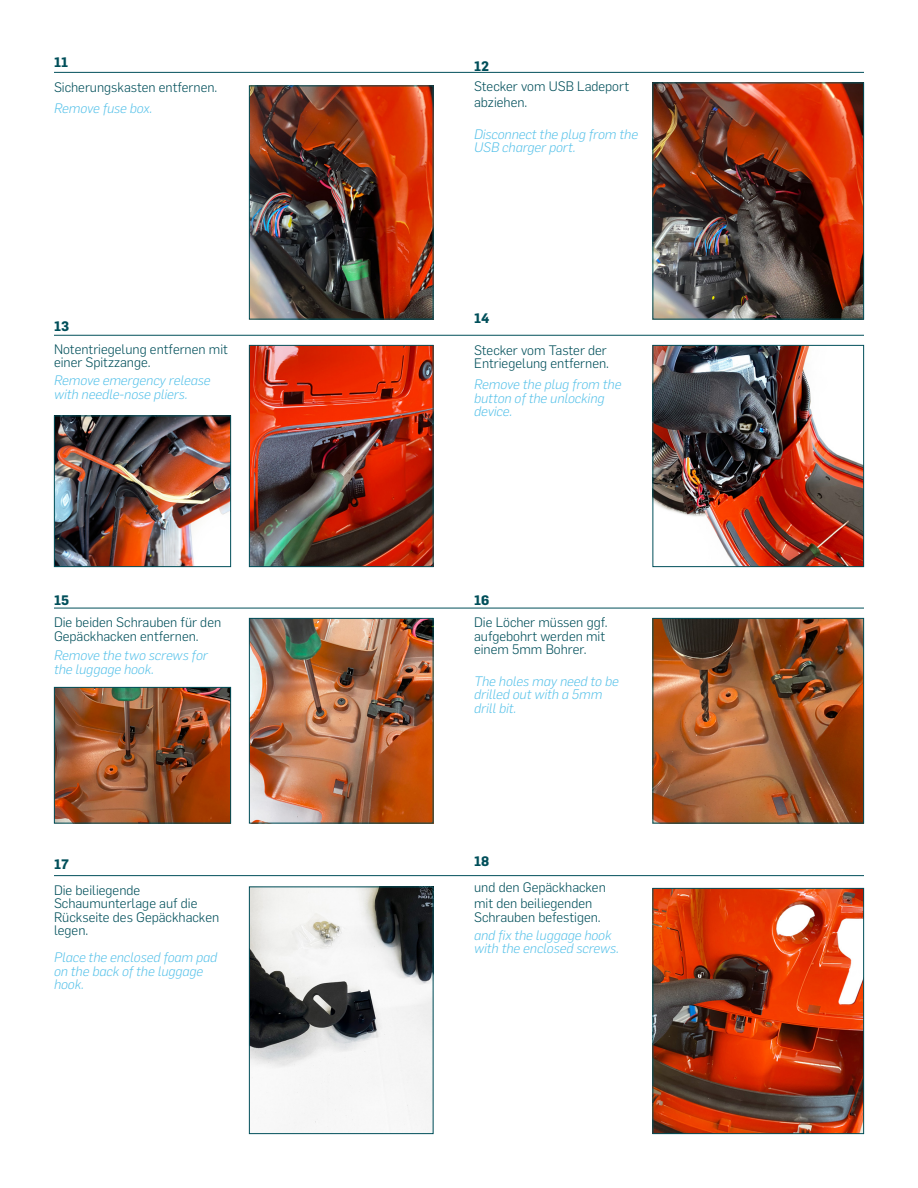
<style>
.page{position:relative;width:918px;height:1188px;background:#fff}
.page>*{position:absolute;margin:0;border:0;box-sizing:border-box;transform-origin:0 0}
.t1{font:300 13.5px/13.5px "Flama";color:#004f5a}
.t2{font:italic 300 13.5px/13.5px "Flama";color:#55c1e9}
.t3{font:700 13.5px "Flama";color:#004f5a}
</style>
<div class="page">
<hr style="left:54px;top:72px;width:810px;height:1px;background:#004f5a">
<hr style="left:54px;top:335px;width:810px;height:1px;background:#004f5a">
<hr style="left:54px;top:608px;width:810px;height:1px;background:#004f5a">
<hr style="left:54px;top:875px;width:810px;height:1px;background:#004f5a">
<img style="left:251px;top:88px;width:181px;height:230px">
<div style="left:249px;top:86px;width:185px;height:234px;border:1px solid #004f5a"></div>
<img style="left:654px;top:84px;width:208px;height:234px">
<div style="left:652px;top:82px;width:212px;height:238px;border:1px solid #004f5a"></div>
<img style="left:251px;top:347px;width:181px;height:218px">
<div style="left:249px;top:345px;width:185px;height:222px;border:1px solid #004f5a"></div>
<img style="left:654px;top:347px;width:208px;height:218px">
<div style="left:652px;top:345px;width:212px;height:222px;border:1px solid #004f5a"></div>
<img style="left:56px;top:418px;width:173px;height:147px">
<div style="left:54px;top:416px;width:177px;height:151px;border:1px solid #004f5a"></div>
<img style="left:251px;top:620px;width:181px;height:202px">
<div style="left:249px;top:618px;width:185px;height:206px;border:1px solid #004f5a"></div>
<img style="left:56px;top:689px;width:173px;height:133px">
<div style="left:54px;top:687px;width:177px;height:137px;border:1px solid #004f5a"></div>
<img style="left:654px;top:620px;width:208px;height:202px">
<div style="left:652px;top:618px;width:212px;height:206px;border:1px solid #004f5a"></div>
<img style="left:654px;top:890px;width:208px;height:242px">
<div style="left:652px;top:888px;width:212px;height:246px;border:1px solid #004f5a"></div>
<img style="left:251px;top:888px;width:181px;height:244px">
<div style="left:249px;top:886px;width:185px;height:248px;border:1px solid #004f5a"></div>
<p class="t3" style="left:54px;top:52px;width:16px">11</p>
<p class="t1" style="left:54px;top:80px;width:165px">Sicherungskasten entfernen.</p>
<p class="t2" style="left:54px;top:101px;width:100px">Remove fuse box.</p>
<p class="t3" style="left:54px;top:316px;width:17px">13</p>
<p class="t1" style="left:54px;top:341px;width:175px">Notentriegelung entfernen mit einer Spitzzange.</p>
<p class="t2" style="left:54px;top:373px;width:158px">Remove emergency release with needle-nose pliers.</p>
<p class="t3" style="left:54px;top:590px;width:17px">15</p>
<p class="t1" style="left:54px;top:615px;width:169px">Die beiden Schrauben für den<br>Gepäckhacken entfernen.</p>
<p class="t2" style="left:54px;top:648px;width:155px">Remove the two screws for the luggage hook.</p>
<p class="t3" style="left:54px;top:855px;width:17px">17</p>
<p class="t1" style="left:54px;top:883px;width:167px">Die beiliegende<br>Schaumunterlage auf die<br>Rückseite des Gepäckhacken legen.</p>
<p class="t2" style="left:54px;top:950px;width:165px">Place the enclosed foam pad on the back of the luggage hook.</p>
<p class="t3" style="left:474px;top:57px;width:17px">12</p>
<p class="t1" style="left:474px;top:77px;width:157px;line-height:16.5px">Stecker vom USB Ladeport abziehen.</p>
<p class="t2" style="left:474px;top:127px;width:165px">Disconnect the plug from the<br>USB charger port.</p>
<p class="t3" style="left:474px;top:309px;width:17px">14</p>
<p class="t1" style="left:474px;top:343px;width:136px">Stecker vom Taster der<br>Entriegelung entfernen.</p>
<p class="t2" style="left:474px;top:377px;width:149px">Remove the plug from the button of the unlocking device.</p>
<p class="t3" style="left:474px;top:590px;width:17px">16</p>
<p class="t1" style="left:474px;top:615px;width:135px">Die Löcher müssen ggf. aufgebohrt werden mit einem 5mm Bohrer.</p>
<p class="t2" style="left:474px;top:674px;width:146px">The holes may need to be drilled out with a 5mm drill bit.</p>
<p class="t3" style="left:474px;top:852px;width:17px">18</p>
<p class="t1" style="left:474px;top:878px;width:133px;line-height:16.5px">und den Gepäckhacken mit den beiliegenden</p>
<p class="t1" style="left:474px;top:910px;width:128px">Schrauben befestigen.</p>
<p class="t2" style="left:474px;top:928px;width:146px">and fix the luggage hook with the enclosed screws.</p>
</div>
